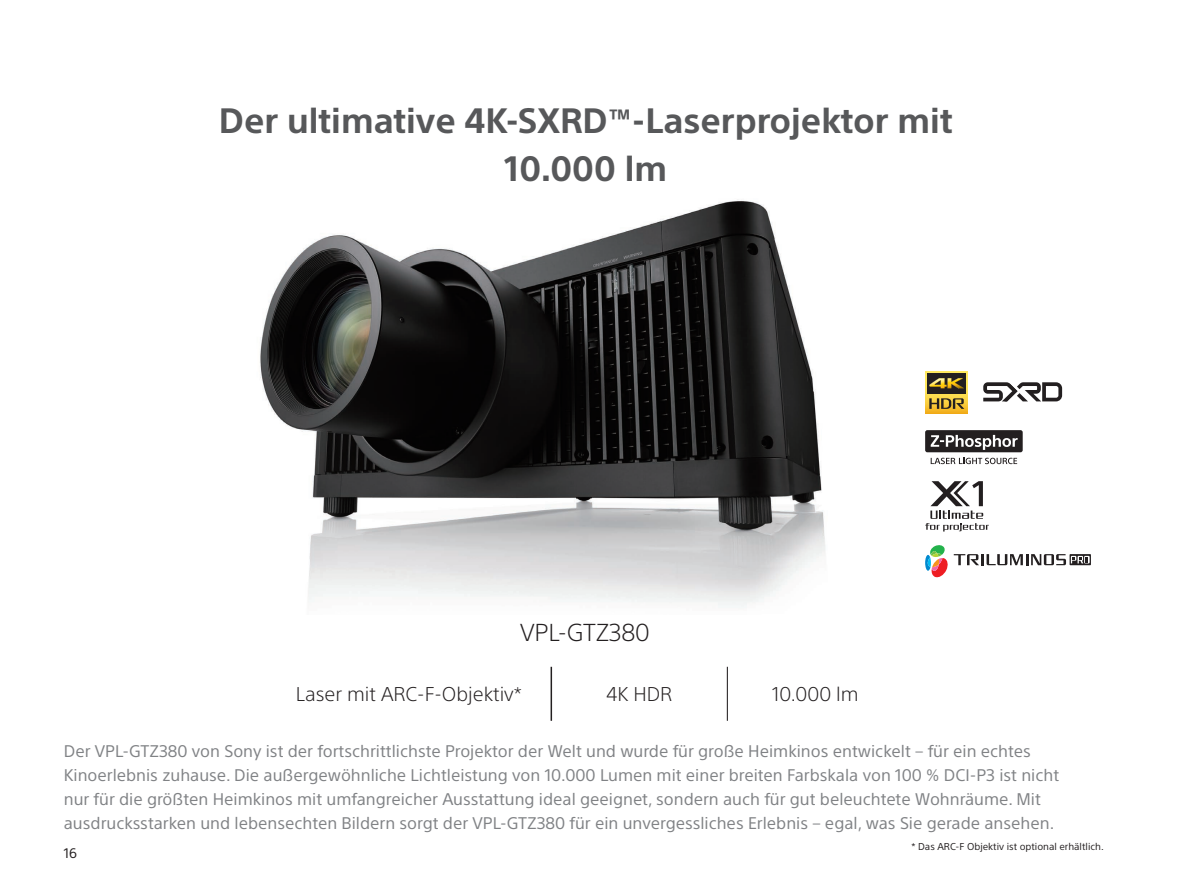
<style>
.page{position:relative;width:1191px;height:893px;background:#fff}
.page>*{position:absolute;margin:0;border:0;box-sizing:border-box;transform-origin:0 0}
.heading{font:700 34.5px/48px "SST";color:#57585a;text-align:center}
.product{font:300 24px "SST";letter-spacing:-.01em;color:#231f20}
.function{font:300 19.5px "SST";color:#231f20}
.body{font:16.5px/24px "SST";color:#808285}
.t1{font:13.5px "SST";color:#231f20}
.t2{font:9.75px "SST";color:#231f20}
.s1{font-size:25.8px}
</style>
<div class="page">
<img style="left:260px;top:200px;width:565px;height:407px">
<hr style="left:550px;top:667px;width:2px;height:54px;background:#231f20">
<hr style="left:727px;top:667px;width:1px;height:54px;background:#231f20">
<svg style="left:925px;top:430px;width:97px;height:22px"></svg>
<svg style="left:930px;top:458px;width:87px;height:6px"></svg>
<svg style="left:925px;top:371px;width:42px;height:42px"></svg>
<div style="left:927px;top:373px;width:38px;height:21px;background:#231f20"></div>
<svg style="left:929px;top:398px;width:35px;height:11px"></svg>
<svg style="left:929px;top:378px;width:35px;height:11px"></svg>
<svg style="left:983px;top:382px;width:79px;height:19px"></svg>
<svg style="left:925px;top:481px;width:64px;height:50px"></svg>
<svg style="left:925px;top:545px;width:166px;height:33px"></svg>
<p class="heading" style="left:219px;top:96px;width:735px">Der ultimative 4K-SXRD<span class="s1">™</span>-Laserprojektor mit<br>10.000 lm</p>
<p class="product" style="left:520px;top:619px;width:131px">VPL-GTZ380</p>
<p class="function" style="left:296px;top:683px;width:227px">Laser mit ARC-F-Objektiv*</p>
<p class="function" style="left:606px;top:683px;width:67px">4K HDR</p>
<p class="function" style="left:772px;top:683px;width:88px">10.000 lm</p>
<p class="body" style="left:64px;top:739px;width:997px">Der VPL-GTZ380 von Sony ist der fortschrittlichste Projektor der Welt und wurde für große Heimkinos entwickelt – für ein echtes Kinoerlebnis zuhause. Die außergewöhnliche Lichtleistung von 10.000 Lumen mit einer breiten Farbskala von 100 % DCI-P3 ist nicht nur für die größten Heimkinos mit umfangreicher Ausstattung ideal geeignet, sondern auch für gut beleuchtete Wohnräume. Mit ausdrucksstarken und lebensechten Bildern sorgt der VPL-GTZ380 für ein unvergessliches Erlebnis – egal, was Sie gerade ansehen.</p>
<p class="t1" style="left:64px;top:845px;width:15px">16</p>
<p class="t2" style="left:911px;top:841px;width:194px">* Das ARC-F Objektiv ist optional erhältlich.</p>
</div>
